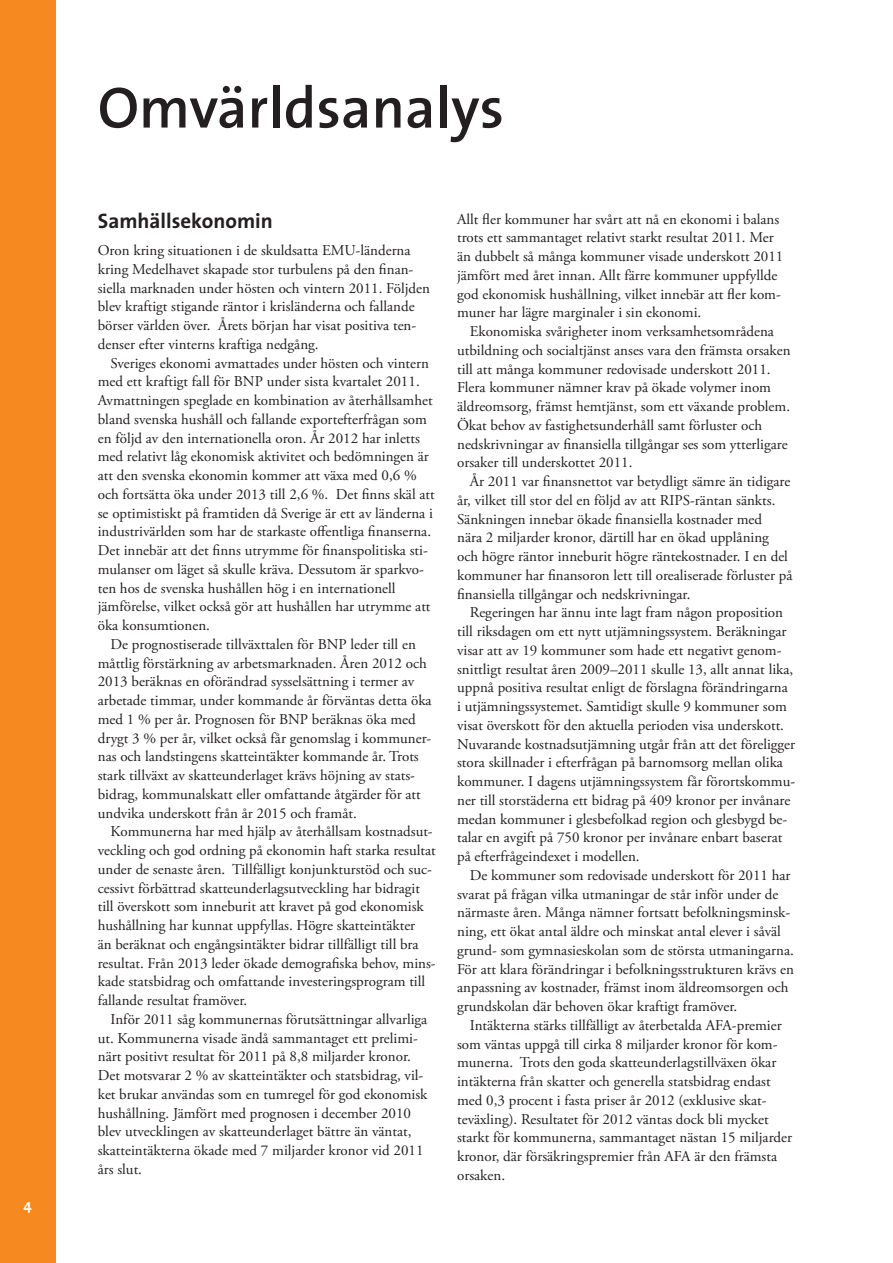
<style>
.page{position:relative;width:893px;height:1263px;background:#fff}
.page>*{position:absolute;margin:0;border:0;box-sizing:border-box;transform-origin:0 0}
.t1{font:600 58.5px "The Sans";color:#231f20}
.t2{font:700 21px "The Sans";color:#231f20}
.t3{font:15px/18.8px "Adobe Garamond Pro";color:#231f20}
.t4{font:700 15px "The Sans";color:#fff}
</style>
<div class="page">
<div style="left:0;top:0;width:55px;height:1263px;background:#f6891f"></div>
<p class="t4" style="left:23px;top:1192px;width:10px">4</p>
<h1 class="t1" style="left:98px;top:59px;width:408px">Omvärldsanalys</h1>
<h2 class="t2" style="left:98px;top:203px;width:177px">Samhällsekonomin</h2>
<p class="t3" style="left:98px;top:241px;width:334px">Oron kring situationen i de skuldsatta EMU-länderna kring Medelhavet skapade stor turbulens på den finan&shy;siella marknaden under hösten och vintern 2011. Följden blev kraftigt stigande räntor i krisländerna och fallande börser världen över. Årets början har visat positiva ten&shy;denser efter vinterns kraftiga nedgång.</p>
<p class="t3" style="left:98px;top:354px;width:338px;text-indent:13px">Sveriges ekonomi avmattades under hösten och vintern med ett kraftigt fall för BNP under sista kvartalet 2011.<br>Avmattningen speglade en kombination av återhållsamhet bland svenska hushåll och fallande exportefterfrågan som en följd av den internationella oron. År 2012 har inletts med relativt låg ekonomisk aktivitet och bedömningen är att den svenska ekonomin kommer att växa med 0,6 % och fortsätta öka under 2013 till 2,6 %. Det finns skäl att se optimistiskt på framtiden då Sverige är ett av länderna i industrivärlden som har de starkaste offentliga finanserna.<br>Det innebär att det finns utrymme för finanspolitiska sti&shy;mulanser om läget så skulle kräva. Dessutom är sparkvo&shy;ten hos de svenska hushållen hög i en internationell jämförelse, vilket också gör att hushållen har utrymme att öka konsumtionen.</p>
<p class="t3" style="left:98px;top:635px;width:335px;text-indent:13px">De prognostiserade tillväxttalen för BNP leder till en måttlig förstärkning av arbetsmarknaden. Åren 2012 och 2013 beräknas en oförändrad sysselsättning i termer av arbetade timmar, under kommande år förväntas detta öka med 1 % per år. Prognosen för BNP beräknas öka med drygt 3 % per år, vilket också får genomslag i kommuner&shy;nas och landstingens skatteintäkter kommande år. Trots stark tillväxt av skatteunderlaget krävs höjning av stats&shy;bidrag, kommunalskatt eller omfattande åtgärder för att undvika underskott från år 2015 och framåt.</p>
<p class="t3" style="left:98px;top:823px;width:339px;text-indent:13px">Kommunerna har med hjälp av återhållsam kostnadsut&shy;veckling och god ordning på ekonomin haft starka resultat under de senaste åren. Tillfälligt konjunkturstöd och suc&shy;cessivt förbättrad skatteunderlagsutveckling har bidragit till överskott som inneburit att kravet på god ekonomisk hushållning har kunnat uppfyllas. Högre skatteintäkter<br>än beräknat och engångsintäkter bidrar tillfälligt till bra resultat. Från 2013 leder ökade demografiska behov, mins&shy;kade statsbidrag och omfattande investeringsprogram till fallande resultat framöver.</p>
<p class="t3" style="left:98px;top:1010px;width:331px;text-indent:13px">Inför 2011 såg kommunernas förutsättningar allvarliga ut. Kommunerna visade ändå sammantaget ett prelimi&shy;närt positivt resultat för 2011 på 8,8 miljarder kronor.<br>Det motsvarar 2 % av skatteintäkter och statsbidrag, vil&shy;ket brukar användas som en tumregel för god ekonomisk hushållning. Jämfört med prognosen i december 2010 blev utvecklingen av skatteunderlaget bättre än väntat, skatteintäkterna ökade med 7 miljarder kronor vid 2011 års slut.</p>
<p class="t3" style="left:457px;top:210px;width:328px">Allt fler kommuner har svårt att nå en ekonomi i balans trots ett sammantaget relativt starkt resultat 2011. Mer än dubbelt så många kommuner visade underskott 2011 jämfört med året innan. Allt färre kommuner uppfyllde god ekonomisk hushållning, vilket innebär att fler kom&shy;muner har lägre marginaler i sin ekonomi.</p>
<p class="t3" style="left:457px;top:322px;width:335px;text-indent:13px">Ekonomiska svårigheter inom verksamhetsområdena utbildning och socialtjänst anses vara den främsta orsaken till att många kommuner redovisade underskott 2011.<br>Flera kommuner nämner krav på ökade volymer inom äldreomsorg, främst hemtjänst, som ett växande problem.<br>Ökat behov av fastighetsunderhåll samt förluster och nedskrivningar av finansiella tillgångar ses som ytterligare orsaker till underskottet 2011.</p>
<p class="t3" style="left:457px;top:472px;width:337px;text-indent:13px">År 2011 var finansnettot var betydligt sämre än tidigare år, vilket till stor del en följd av att RIPS-räntan sänkts.<br>Sänkningen innebar ökade finansiella kostnader med<br>nära 2 miljarder kronor, därtill har en ökad upplåning och högre räntor inneburit högre räntekostnader. I en del kommuner har finansoron lett till orealiserade förluster på finansiella tillgångar och nedskrivningar.</p>
<p class="t3" style="left:457px;top:604px;width:340px;text-indent:13px">Regeringen har ännu inte lagt fram någon proposition till riksdagen om ett nytt utjämningssystem. Beräkningar visar att av 19 kommuner som hade ett negativt genom&shy;snittligt resultat åren 2009–2011 skulle 13, allt annat lika, uppnå positiva resultat enligt de förslagna förändringarna i utjämningssystemet. Samtidigt skulle 9 kommuner som visat överskott för den aktuella perioden visa underskott.<br>Nuvarande kostnadsutjämning utgår från att det föreligger stora skillnader i efterfrågan på barnomsorg mellan olika kommuner. I dagens utjämningssystem får förortskommu&shy;ner till storstäderna ett bidrag på 409 kronor per invånare medan kommuner i glesbefolkad region och glesbygd be&shy;talar en avgift på 750 kronor per invånare enbart baserat på efterfrågeindexet i modellen.</p>
<p class="t3" style="left:457px;top:866px;width:338px;text-indent:13px">De kommuner som redovisade underskott för 2011 har svarat på frågan vilka utmaningar de står inför under de närmaste åren. Många nämner fortsatt befolkningsminsk&shy;ning, ett ökat antal äldre och minskat antal elever i såväl grund- som gymnasieskolan som de största utmaningarna.<br>För att klara förändringar i befolkningsstrukturen krävs en anpassning av kostnader, främst inom äldreomsorgen och grundskolan där behoven ökar kraftigt framöver.</p>
<p class="t3" style="left:457px;top:1016px;width:336px;text-indent:13px">Intäkterna stärks tillfälligt av återbetalda AFA-premier som väntas uppgå till cirka 8 miljarder kronor för kom&shy;munerna. Trots den goda skatteunderlagstillväxen ökar intäkterna från skatter och generella statsbidrag endast med 0,3 procent i fasta priser år 2012 (exklusive skat&shy;teväxling). Resultatet för 2012 väntas dock bli mycket starkt för kommunerna, sammantaget nästan 15 miljarder kronor, där försäkringspremier från AFA är den främsta orsaken.</p>
</div>
